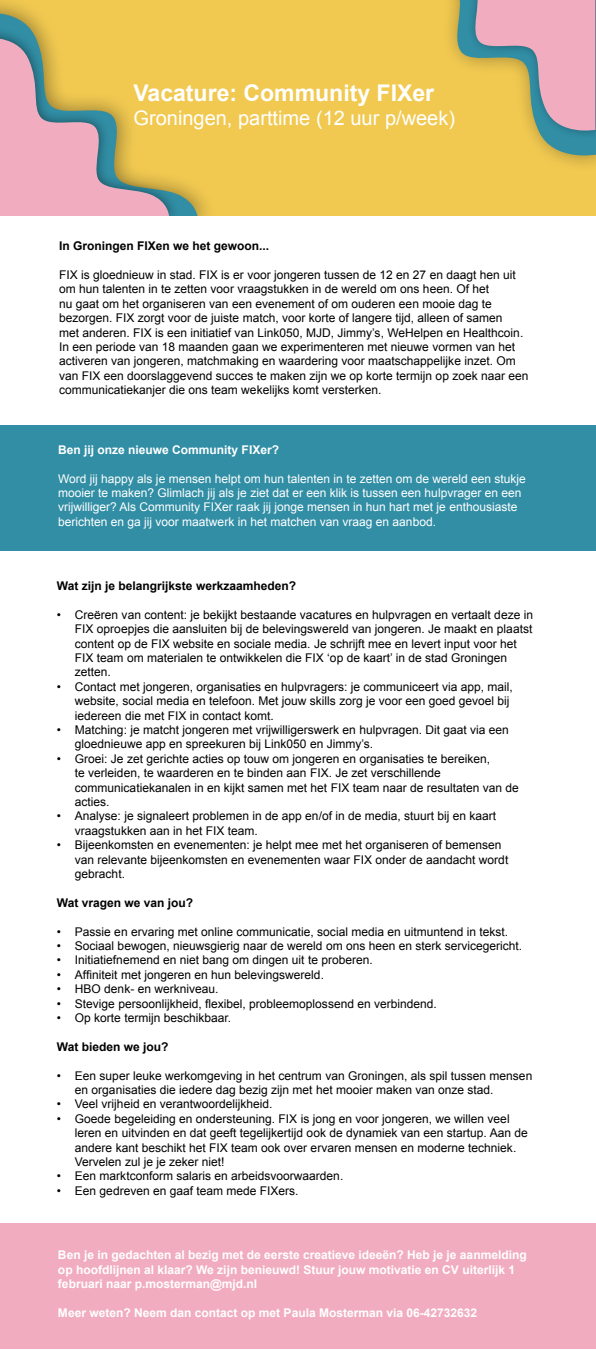
<style>
.page{position:relative;width:596px;height:1350px;background:#fff}
.page>*{position:absolute;margin:0;border:0;box-sizing:border-box;transform-origin:0 0}
.t1{font:700 23px "Arial";color:#fff}
.t2{font:20px "Arial";color:#fff}
.t3{font:12px/14.4px "Arial";color:#000}
.t4{font:12px/14.4px "Arial";color:#fff}
.t5{font:700 12px/14.4px "Arial";color:#fff}
.t6{font:700 12px "Arial";color:#000}
</style>
<div class="page">
<div style="left:0;top:0;width:595px;height:216px;background:#f1c951"></div>
<div style="left:0;top:425px;width:595px;height:126px;background:#318ea5"></div>
<div style="left:0;top:1223px;width:595px;height:126px;background:#f1adbf"></div>
<svg style="left:0;top:6px;width:198px;height:210px"></svg>
<div style="left:0;top:26px;width:180px;height:200px;background:#000;opacity:.4"></div>
<svg style="left:0;top:32px;width:169px;height:184px"></svg>
<svg style="left:536px;top:140px;width:59px;height:22px"></svg>
<div style="left:396px;top:0;width:199px;height:140px;background:#000;opacity:.4"></div>
<svg style="left:405px;top:0;width:190px;height:136px"></svg>
<div style="left:0;top:216px;width:595px;height:187px;background:#fff"></div>
<h1 class="t1" style="left:133px;top:78px;width:302px">Vacature: Community FIXer</h1>
<h2 class="t2" style="left:133px;top:105px;width:323px">Groningen, parttime (12 uur p/week)</h2>
<p class="t6" style="left:59px;top:238px;width:212px">In Groningen FIXen we het gewoon...</p>
<p class="t3" style="left:59px;top:268px;width:470px">FIX is gloednieuw in stad. FIX is er voor jongeren tussen de 12 en 27 en daagt hen uit om hun talenten in te zetten voor vraagstukken in de wereld om ons heen. Of het<br>nu gaat om het organiseren van een evenement of om ouderen een mooie dag te bezorgen. FIX zorgt voor de juiste match, voor korte of langere tijd, alleen of samen<br>met anderen. FIX is een initiatief van Link050, MJD, Jimmy’s, WeHelpen en Healthcoin.<br>In een periode van 18 maanden gaan we experimenteren met nieuwe vormen van het activeren van jongeren, matchmaking en waardering voor maatschappelijke inzet. Om van FIX een doorslaggevend succes te maken zijn we op korte termijn op zoek naar een communicatiekanjer die ons team wekelijks komt versterken.</p>
<p class="t5" style="left:58px;top:443px;width:222px">Ben jij onze nieuwe Community FIXer?</p>
<p class="t4" style="left:58px;top:471px;width:469px">Word jij happy als je mensen helpt om hun talenten in te zetten om de wereld een stukje mooier te maken? Glimlach jij als je ziet dat er een klik is tussen een hulpvrager en een vrijwilliger? Als Community FIXer raak jij jonge mensen in hun hart met je enthousiaste berichten en ga jij voor maatwerk in het matchen van vraag en aanbod.</p>
<p class="t6" style="left:57px;top:578px;width:240px">Wat zijn je belangrijkste werkzaamheden?</p>
<p class="t3" style="left:75px;top:607px;width:459px;text-indent:-18px">• Creëren van content: je bekijkt bestaande vacatures en hulpvragen en vertaalt deze in FIX oproepjes die aansluiten bij de belevingswereld van jongeren. Je maakt en plaatst content op de FIX website en sociale media. Je schrijft mee en levert input voor het FIX team om materialen te ontwikkelen die FIX ‘op de kaart’ in de stad Groningen zetten.</p>
<p class="t3" style="left:75px;top:679px;width:439px;text-indent:-18px">• Contact met jongeren, organisaties en hulpvragers: je communiceert via app, mail, website, social media en telefoon. Met jouw skills zorg je voor een goed gevoel bij iedereen die met FIX in contact komt.</p>
<p class="t3" style="left:75px;top:723px;width:435px;text-indent:-18px">• Matching: je matcht jongeren met vrijwilligerswerk en hulpvragen. Dit gaat via een gloednieuwe app en spreekuren bij Link050 en Jimmy’s.</p>
<p class="t3" style="left:75px;top:751px;width:445px;text-indent:-18px">• Groei: Je zet gerichte acties op touw om jongeren en organisaties te bereiken,<br>te verleiden, te waarderen en te binden aan FIX. Je zet verschillende communicatiekanalen in en kijkt samen met het FIX team naar de resultaten van de acties.</p>
<p class="t3" style="left:75px;top:809px;width:422px;text-indent:-18px">• Analyse: je signaleert problemen in de app en/of in de media, stuurt bij en kaart vraagstukken aan in het FIX team.</p>
<p class="t3" style="left:75px;top:838px;width:434px;text-indent:-18px">• Bijeenkomsten en evenementen: je helpt mee met het organiseren of bemensen van relevante bijeenkomsten en evenementen waar FIX onder de aandacht wordt gebracht.</p>
<p class="t6" style="left:57px;top:895px;width:138px">Wat vragen we van jou?</p>
<p class="t3" style="left:57px;top:924px;width:452px">• Passie en ervaring met online communicatie, social media en uitmuntend in tekst.</p>
<p class="t3" style="left:57px;top:939px;width:466px">• Sociaal bewogen, nieuwsgierig naar de wereld om ons heen en sterk servicegericht.</p>
<p class="t3" style="left:57px;top:953px;width:317px">• Initiatiefnemend en niet bang om dingen uit te proberen.</p>
<p class="t3" style="left:57px;top:967px;width:268px">• Affiniteit met jongeren en hun belevingswereld.</p>
<p class="t3" style="left:57px;top:982px;width:163px">• HBO denk- en werkniveau.</p>
<p class="t3" style="left:57px;top:996px;width:381px">• Stevige persoonlijkheid, flexibel, probleemoplossend en verbindend.</p>
<p class="t3" style="left:57px;top:1011px;width:176px">• Op korte termijn beschikbaar.</p>
<p class="t6" style="left:57px;top:1039px;width:113px">Wat bieden we jou?</p>
<p class="t3" style="left:75px;top:1068px;width:458px;text-indent:-18px">• Een super leuke werkomgeving in het centrum van Groningen, als spil tussen mensen en organisaties die iedere dag bezig zijn met het mooier maken van onze stad.</p>
<p class="t3" style="left:57px;top:1097px;width:217px">• Veel vrijheid en verantwoordelijkheid.</p>
<p class="t3" style="left:75px;top:1111px;width:454px;text-indent:-18px">• Goede begeleiding en ondersteuning. FIX is jong en voor jongeren, we willen veel leren en uitvinden en dat geeft tegelijkertijd ook de dynamiek van een startup. Aan de andere kant beschikt het FIX team ook over ervaren mensen en moderne techniek.<br>Vervelen zul je je zeker niet!</p>
<p class="t3" style="left:57px;top:1169px;width:288px">• Een marktconform salaris en arbeidsvoorwaarden.</p>
<p class="t3" style="left:57px;top:1183px;width:243px">• Een gedreven en gaaf team mede FIXers.</p>
<p class="t5" style="left:58px;top:1248px;width:470px">Ben je in gedachten al bezig met de eerste creatieve ideeën? Heb je je aanmelding op hoofdlijnen al klaar? We zijn benieuwd! Stuur jouw motivatie en CV uiterlijk 1 februari naar p.mosterman@mjd.nl</p>
<p class="t5" style="left:58px;top:1306px;width:420px">Meer weten? Neem dan contact op met Paula Mosterman via 06-42732632</p>
</div>
